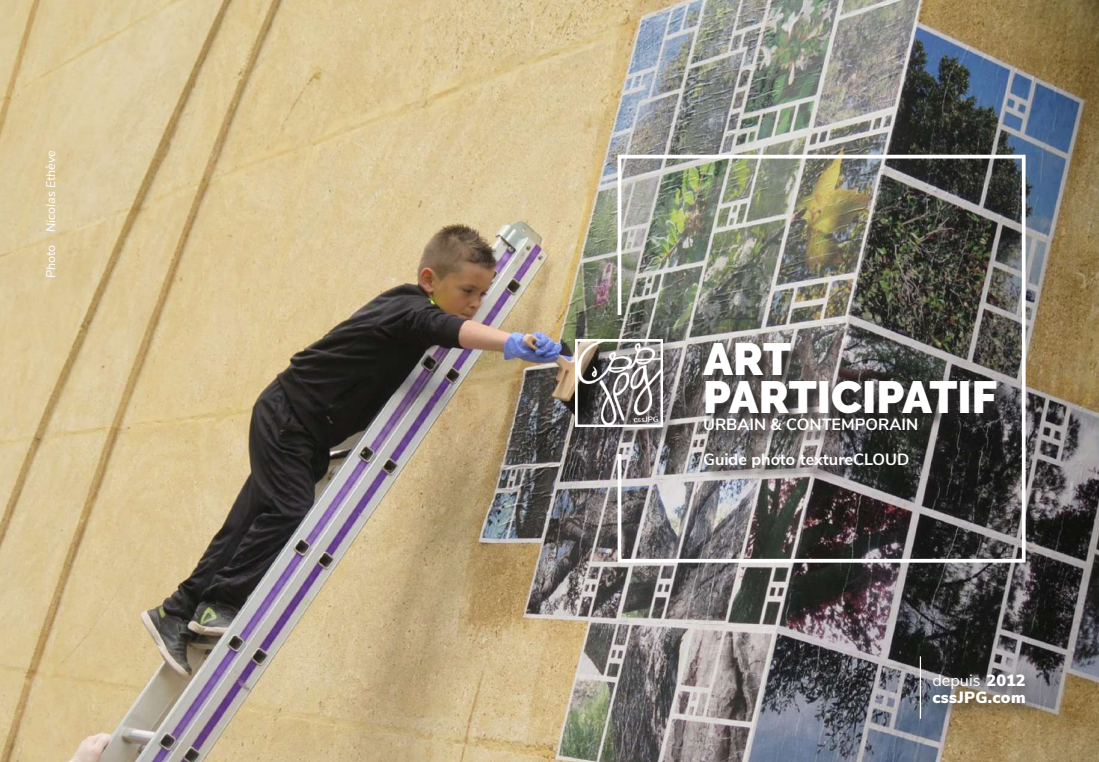
<style>
.page{position:relative;width:1099px;height:762px;background:#fff}
.page>*{position:absolute;margin:0;border:0;box-sizing:border-box;transform-origin:0 0}
.t1{font:900 45px/37.5px "Raleway";color:#fff}
.t2{font:700 16.25px/35px "Nunito Sans";color:#fff}
.t3{font:900 16.25px/17.5px "Nunito Sans";letter-spacing:.02em;color:#fff}
.t4{font:italic 12.5px "Nunito Sans";color:#fff}
.s1{font-weight:400}
</style>
<div class="page">
<img style="left:0;top:0;width:1098px;height:762px">
<div style="left:926px;top:668px;width:115px;height:52px;background:#231f20;opacity:.85"></div>
<div style="left:617px;top:155px;width:408px;height:407px;border:4px solid #fff"></div>
<img style="left:516px;top:315px;width:175px;height:139px">
<div style="left:575px;top:340px;width:102px;height:102px;background:#231f20;opacity:.85"></div>
<img style="left:575px;top:340px;width:87px;height:86px">
<div style="left:704px;top:343px;width:307px;height:140px;background:#231f20;opacity:.85"></div>
<hr style="left:919px;top:656px;width:2px;height:63px;background:#fff">
<p class="t4" style="left:42px;top:278px;width:130px;rotate:-90deg">Photo Nicolas Ethève</p>
<h1 class="t1" style="left:703px;top:341px;width:295px">ART<br>PARTICIPATIF</h1>
<p class="t2" style="left:703px;top:406px;width:216px">URBAIN &amp; CONTEMPORAIN<br>Guide photo textureCLOUD</p>
<p class="t3" style="left:932px;top:670px;width:95px"><span class="s1">depuis</span> 2012 cssJPG.com</p>
</div>
